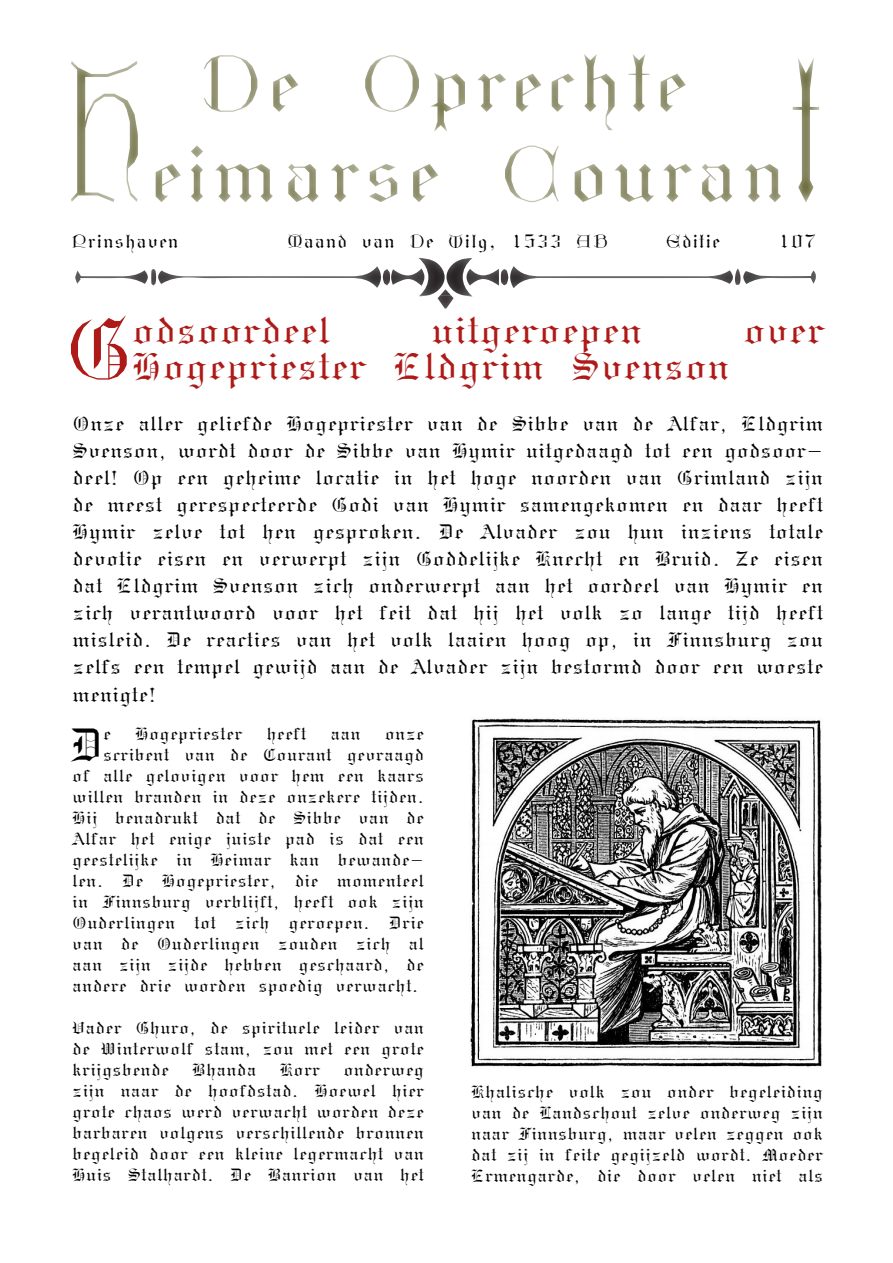
<style>
.page{position:relative;width:893px;height:1263px;background:#fff}
.page>*{position:absolute;margin:0;border:0;box-sizing:border-box;transform-origin:0 0}
.t1{font:81.9px "Gothic E";color:#ad1a17}
.t2{font:43.35px "Gothic E";color:#000}
.t3{font:36px "Gothic E";color:#ad1a17}
.t4{font:19.5px/27px "Gothic E";color:#000;text-align:justify}
.t5{font:18px "Gothic I";color:#000}
.t6{font:16.5px/21px "Gothic E";color:#000;text-align:justify}
</style>
<div class="page">
<img style="left:510px;top:266px;width:223px;height:22px">
<img style="left:158px;top:266px;width:223px;height:22px">
<img style="left:418px;top:258px;width:54px;height:37px">
<img style="left:75px;top:270px;width:73px;height:14px">
<img style="left:743px;top:270px;width:73px;height:14px">
<img style="left:467px;top:269px;width:32px;height:17px">
<img style="left:383px;top:269px;width:41px;height:17px">
<svg style="left:440px;top:289px;width:11px;height:6px"></svg>
<img style="left:438px;top:295px;width:16px;height:13px">
<img style="left:501px;top:269px;width:7px;height:16px">
<img style="left:735px;top:268px;width:5px;height:17px">
<img style="left:151px;top:269px;width:5px;height:17px">
<img style="left:204px;top:54px;width:482px;height:78px">
<img style="left:71px;top:61px;width:67px;height:141px">
<img style="left:156px;top:145px;width:625px;height:57px">
<img style="left:793px;top:58px;width:26px;height:144px">
<img style="left:470px;top:718px;width:352px;height:349px">
<p class="t5" style="left:71px;top:226px;width:110px">Prinshaven</p>
<p class="t5" style="left:287px;top:226px;width:323px">Maand van De Wilg, 1533 AB</p>
<p class="t5" style="left:665px;top:226px;width:57px">Editie</p>
<p class="t5" style="left:778px;top:226px;width:40px">107</p>
<h1 class="t1" style="left:57px;top:298px;width:74px">G</h1>
<h3 class="t3" style="left:129px;top:308px;width:200px">odsoordeel</h3>
<h3 class="t3" style="left:428px;top:308px;width:213px">uitgeroepen</h3>
<h3 class="t3" style="left:740px;top:308px;width:83px">over</h3>
<h3 class="t3" style="left:129px;top:344px;width:600px">Hogepriester Eldgrim Svenson</h3>
<p class="t4" style="left:71px;top:411px;width:753px">Onze aller geliefde Hogepriester van de Sibbe van de Alfar, Eldgrim Svenson, wordt door de Sibbe van Hymir uitgedaagd tot een godsoor&shy;deel! Op een geheime locatie in het hoge noorden van Grimland zijn de meest gerespecteerde Godi van Hymir samengekomen en daar heeft Hymir zelve tot hen gesproken. De Alvader zou hun inziens totale devotie eisen en verwerpt zijn Goddelijke Knecht en Bruid. Ze eisen dat Eldgrim Svenson zich onderwerpt aan het oordeel van Hymir en zich verantwoord voor het feit dat hij het volk zo lange tijd heeft misleid. De reacties van het volk laaien hoog op, in Finnsburg zou zelfs een tempel gewijd aan de Alvader zijn bestormd door een woeste menigte!</p>
<h2 class="t2" style="left:67px;top:717px;width:37px">D</h2>
<p class="t6" style="left:102px;top:723px;width:10px">e</p>
<p class="t6" style="left:134px;top:723px;width:109px">Hogepriester</p>
<p class="t6" style="left:265px;top:723px;width:42px">heeft</p>
<p class="t6" style="left:329px;top:723px;width:32px">aan</p>
<p class="t6" style="left:383px;top:723px;width:41px">onze</p>
<p class="t6" style="left:102px;top:744px;width:323px">scribent van de Courant gevraagd</p>
<p class="t6" style="left:71px;top:765px;width:354px">of alle gelovigen voor hem een kaars</p>
<p class="t6" style="left:71px;top:786px;width:354px">willen branden in deze onzekere tijden.</p>
<p class="t6" style="left:71px;top:807px;width:354px">Hij benadrukt dat de Sibbe van de</p>
<p class="t6" style="left:71px;top:828px;width:354px">Alfar het enige juiste pad is dat een</p>
<p class="t6" style="left:71px;top:849px;width:354px">geestelijke in Heimar kan bewande-</p>
<p class="t6" style="left:71px;top:870px;width:354px">len. De Hogepriester, die momenteel</p>
<p class="t6" style="left:71px;top:891px;width:354px">in Finnsburg verblijft, heeft ook zijn</p>
<p class="t6" style="left:71px;top:912px;width:354px">Ouderlingen tot zich geroepen. Drie</p>
<p class="t6" style="left:71px;top:933px;width:354px">van de Ouderlingen zouden zich al</p>
<p class="t6" style="left:71px;top:954px;width:354px">aan zijn zijde hebben geschaard, de</p>
<p class="t6" style="left:71px;top:975px;width:348px">andere drie worden spoedig verwacht.</p>
<p class="t6" style="left:71px;top:1017px;width:354px">Vader Ghuro, de spirituele leider van de Winterwolf stam, zou met een grote krijgsbende</p>
<p class="t6" style="left:191px;top:1059px;width:66px">Bhanda</p>
<p class="t6" style="left:278px;top:1059px;width:42px">Korr</p>
<p class="t6" style="left:71px;top:1059px;width:354px;text-indent:271px">onderweg zijn naar de hoofdstad. Hoewel hier grote chaos werd verwacht worden deze barbaren volgens verschillende bronnen begeleid door een kleine legermacht van Huis Stalhardt. De Banrion van het</p>
<p class="t6" style="left:470px;top:1081px;width:354px">Khalische volk zou onder begeleiding van de Landschout zelve onderweg zijn naar Finnsburg, maar velen zeggen ook dat zij in feite gegijzeld wordt. Moeder Ermengarde, die door velen niet als</p>
</div>
